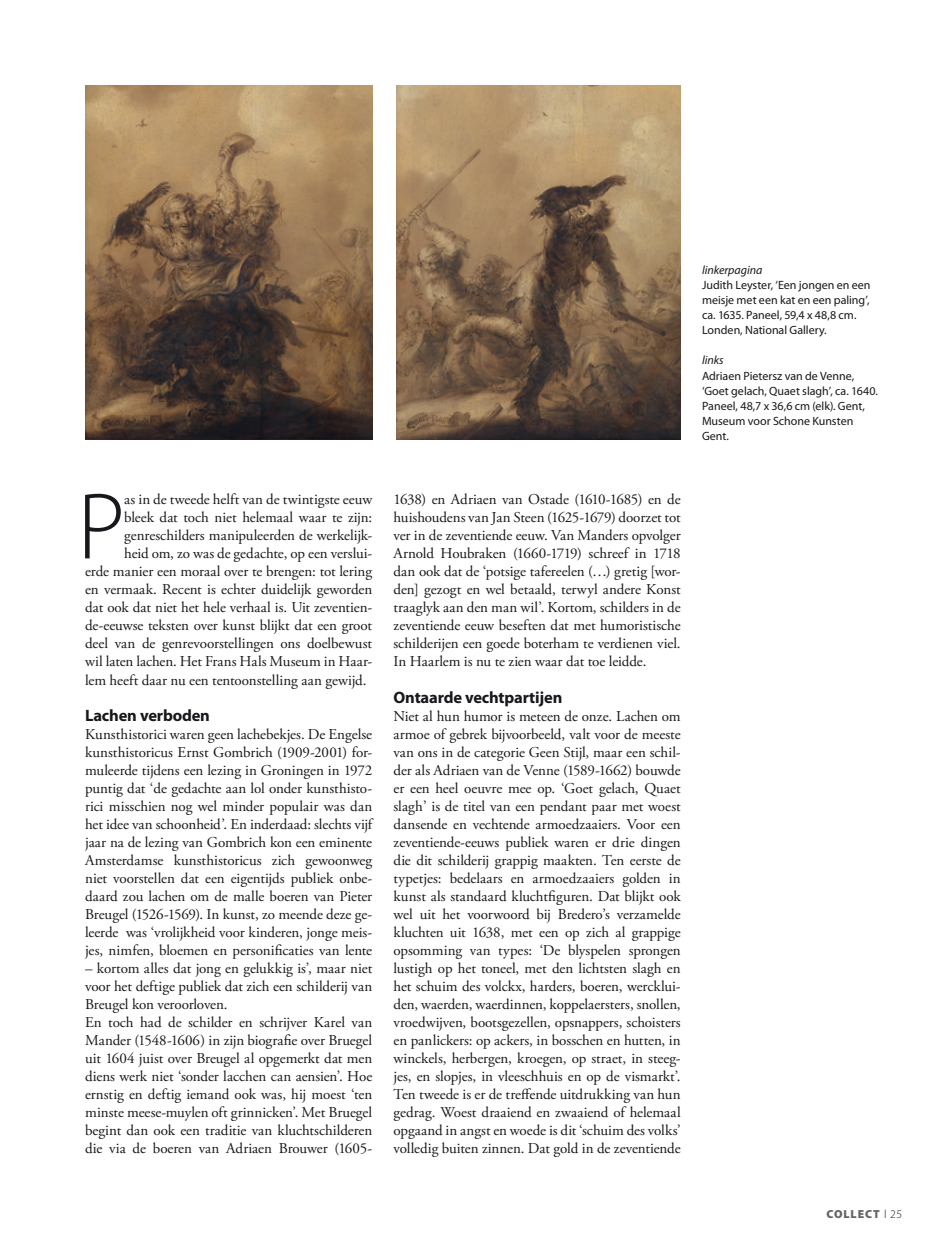
<style>
.page{position:relative;width:936px;height:1251px;background:#fff}
.page>*{position:absolute;margin:0;border:0;box-sizing:border-box;transform-origin:0 0}
.t1{font:300 95.1px "Myriad Pro";color:#1a171c}
.t2{font:700 16.5px "Myriad Pro";letter-spacing:-.01em;color:#1a171c}
.t3{font:15px/18px "Adobe Garamond Pro";letter-spacing:-.005em;color:#1a171c;text-align:justify}
.t4{font:12px/15px "Myriad Pro";color:#1a171c}
.t5{font:italic 12px "Myriad Pro";letter-spacing:-.005em;color:#1a171c}
.t6{font:900 11.7px "Myriad Pro";letter-spacing:.08em;color:#646567}
.s1{font-weight:300;color:#1a171c}
</style>
<div class="page">
<img style="left:85px;top:85px;width:287px;height:354px">
<img style="left:396px;top:85px;width:284px;height:354px">
<p class="t5" style="left:702px;top:264px;width:62px">linkerpagina</p>
<p class="t4" style="left:702px;top:278px;width:170px">Judith Leyster, ‘Een jongen en een meisje met een kat en een paling’, ca. 1635. Paneel, 59,4 x 48,8 cm.<br>Londen, National Gallery.</p>
<p class="t5" style="left:702px;top:354px;width:23px">links</p>
<p class="t4" style="left:702px;top:368px;width:177px">Adriaen Pietersz van de Venne, ‘Goet gelach, Quaet slagh’, ca. 1640.<br>Paneel, 48,7 x 36,6 cm (elk). Gent,<br>Museum voor Schone Kunsten<br>Gent.</p>
<h1 class="t1" style="left:77px;top:474px;width:49px">P</h1>
<p class="t3" style="left:124px;top:491px;width:249px">as in de tweede helft van de twintigste eeuw</p>
<p class="t3" style="left:124px;top:509px;width:249px">bleek dat toch niet helemaal waar te zijn:</p>
<p class="t3" style="left:124px;top:527px;width:249px">genreschilders manipuleerden de werkelijk-</p>
<p class="t3" style="left:124px;top:545px;width:249px">heid om, zo was de gedachte, op een verslui-</p>
<p class="t3" style="left:85px;top:563px;width:288px">erde manier een moraal over te brengen: tot lering</p>
<p class="t3" style="left:85px;top:581px;width:289px">en vermaak. Recent is echter duidelijk geworden</p>
<p class="t3" style="left:85px;top:599px;width:289px">dat ook dat niet het hele verhaal is. Uit zeventien-</p>
<p class="t3" style="left:85px;top:617px;width:288px">de-eeuwse teksten over kunst blijkt dat een groot</p>
<p class="t3" style="left:85px;top:635px;width:288px">deel van de genrevoorstellingen ons doelbewust</p>
<p class="t3" style="left:85px;top:653px;width:289px">wil laten lachen. Het Frans Hals Museum in Haar-</p>
<p class="t3" style="left:85px;top:671px;width:283px">lem heeft daar nu een tentoonstelling aan gewijd.</p>
<p class="t2" style="left:85px;top:705px;width:126px">Lachen verboden</p>
<p class="t3" style="left:85px;top:725px;width:289px">Kunsthistorici waren geen lachebekjes. De Engelse kunsthistoricus Ernst Gombrich (1909-2001) for&shy;muleerde tijdens een lezing in Groningen in 1972 puntig dat ‘de gedachte aan lol onder kunsthisto&shy;rici misschien nog wel minder populair was dan het idee van schoonheid’. En inderdaad: slechts vijf jaar na de lezing van Gombrich kon een eminente Amsterdamse kunsthistoricus zich gewoonweg niet voorstellen dat een eigentijds publiek onbe&shy;daard zou lachen om de malle boeren van Pieter Breugel (1526-1569). In kunst, zo meende deze ge&shy;leerde was ‘vrolijkheid voor kinderen, jonge meis&shy;jes, nimfen, bloemen en personificaties van lente</p>
<p class="t3" style="left:85px;top:959px;width:289px;text-align:left">– kortom alles dat jong en gelukkig is’, maar niet voor het deftige publiek dat zich een schilderij van Breugel kon veroorloven.<br>En toch had de schilder en schrijver Karel van Mander (1548-1606) in zijn biografie over Bruegel uit 1604 juist over Breugel al opgemerkt dat men diens werk niet ‘sonder lacchen can aensien’. Hoe ernstig en deftig iemand ook was, hij moest ‘ten minste meese-muylen oft grinnicken’. Met Bruegel begint dan ook een traditie van kluchtschilderen die via de boeren van Adriaen Brouwer (1605-</p>
<p class="t3" style="left:393px;top:491px;width:289px">1638) en Adriaen van Ostade (1610-1685) en de huishoudens van Jan Steen (1625-1679) doorzet tot ver in de zeventiende eeuw. Van Manders opvolger Arnold Houbraken (1660-1719) schreef in 1718 dan ook dat de ‘potsige tafereelen (…) gretig [wor&shy;den] gezogt en wel betaald, terwyl andere Konst traaglyk aan den man wil’. Kortom, schilders in de zeventiende eeuw beseften dat met humoristische schilderijen een goede boterham te verdienen viel.<br>In Haarlem is nu te zien waar dat toe leidde.</p>
<p class="t2" style="left:393px;top:687px;width:170px">Ontaarde vechtpartijen</p>
<p class="t3" style="left:393px;top:707px;width:289px">Niet al hun humor is meteen de onze. Lachen om armoe of gebrek bijvoorbeeld, valt voor de meeste van ons in de categorie Geen Stijl, maar een schil&shy;der als Adriaen van de Venne (1589-1662) bouwde er een heel oeuvre mee op. ‘Goet gelach, Quaet slagh’ is de titel van een pendant paar met woest dansende en vechtende armoedzaaiers. Voor een zeventiende-eeuws publiek waren er drie dingen die dit schilderij grappig maakten. Ten eerste de typetjes: bedelaars en armoedzaaiers golden in kunst als standaard kluchtfiguren. Dat blijkt ook wel uit het voorwoord bij Bredero’s verzamelde kluchten uit 1638, met een op zich al grappige opsomming van types: ‘De blyspelen sprongen lustigh op het toneel, met den lichtsten slagh en het schuim des volckx, harders, boeren, wercklui&shy;den, waerden, waerdinnen, koppelaersters, snollen, vroedwijven, bootsgezellen, opsnappers, schoisters en panlickers: op ackers, in bosschen en hutten, in winckels, herbergen, kroegen, op straet, in steeg&shy;jes, en slopjes, in vleeschhuis en op de vismarkt’.<br>Ten tweede is er de treffende uitdrukking van hun gedrag. Woest draaiend en zwaaiend of helemaal opgaand in angst en woede is dit ‘schuim des volks’ volledig buiten zinnen. Dat gold in de zeventiende</p>
<p class="t6" style="left:826px;top:1207px;width:77px">COLLECT <span class="s1">l 25</span></p>
</div>
